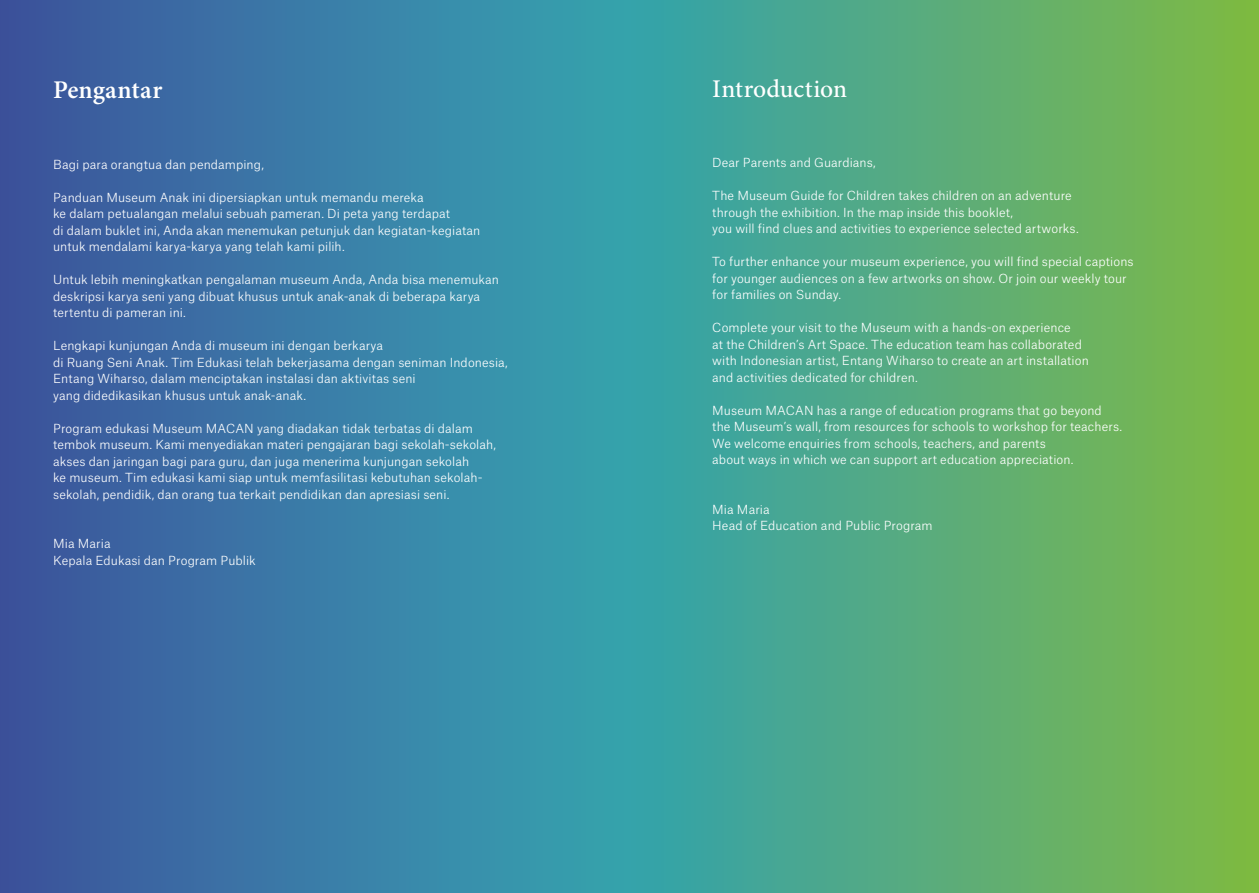
<style>
.page{position:relative;width:1259px;height:893px;background:#fff}
.page>*{position:absolute;margin:0;border:0;box-sizing:border-box;transform-origin:0 0}
.t1{font:500 25.5px "Minion Pro";color:#fff}
.t2{font:600 25.5px "Minion Pro";color:#fff}
.t3{font:300 12px/16.5px "Atlas Grotesk";letter-spacing:.005em;color:#fff}
</style>
<div class="page">
<div style="left:0;top:0;width:629px;height:893px;background:linear-gradient(to right,#3d529d,#36a5b0)"></div>
<div style="left:630px;top:0;width:629px;height:893px;background:linear-gradient(to right,#34a1ae,#80b943)"></div>
<h1 class="t2" style="left:53px;top:73px;width:111px">Pengantar</h1>
<p class="t3" style="left:53px;top:155px;width:212px">Bagi para orangtua dan pendamping,</p>
<p class="t3" style="left:53px;top:188px;width:429px">Panduan Museum Anak ini dipersiapkan untuk memandu mereka<br>ke dalam petualangan melalui sebuah pameran. Di peta yang terdapat<br>di dalam buklet ini, Anda akan menemukan petunjuk dan kegiatan-kegiatan untuk mendalami karya-karya yang telah kami pilih.</p>
<p class="t3" style="left:53px;top:270px;width:447px">Untuk lebih meningkatkan pengalaman museum Anda, Anda bisa menemukan deskripsi karya seni yang dibuat khusus untuk anak-anak di beberapa karya tertentu di pameran ini.</p>
<p class="t3" style="left:53px;top:336px;width:456px">Lengkapi kunjungan Anda di museum ini dengan berkarya<br>di Ruang Seni Anak. Tim Edukasi telah bekerjasama dengan seniman Indonesia, Entang Wiharso, dalam menciptakan instalasi dan aktivitas seni<br>yang didedikasikan khusus untuk anak-anak.</p>
<p class="t3" style="left:53px;top:419px;width:444px">Program edukasi Museum MACAN yang diadakan tidak terbatas di dalam tembok museum. Kami menyediakan materi pengajaran bagi sekolah-sekolah, akses dan jaringan bagi para guru, dan juga menerima kunjungan sekolah<br>ke museum. Tim edukasi kami siap untuk memfasilitasi kebutuhan sekolah&shy;sekolah, pendidik, dan orang tua terkait pendidikan dan apresiasi seni.</p>
<p class="t3" style="left:53px;top:534px;width:204px">Mia Maria<br>Kepala Edukasi dan Program Publik</p>
<h1 class="t1" style="left:712px;top:72px;width:136px">Introduction</h1>
<p class="t3" style="left:712px;top:153px;width:165px">Dear Parents and Guardians,</p>
<p class="t3" style="left:712px;top:186px;width:368px">The Museum Guide for Children takes children on an adventure through the exhibition. In the map inside this booklet,<br>you will find clues and activities to experience selected artworks.</p>
<p class="t3" style="left:712px;top:252px;width:423px">To further enhance your museum experience, you will find special captions for younger audiences on a few artworks on show. Or join our weekly tour for families on Sunday.</p>
<p class="t3" style="left:712px;top:318px;width:378px">Complete your visit to the Museum with a hands-on experience<br>at the Children’s Art Space. The education team has collaborated with Indonesian artist, Entang Wiharso to create an art installation and activities dedicated for children.</p>
<p class="t3" style="left:712px;top:401px;width:411px">Museum MACAN has a range of education programs that go beyond the Museum’s wall, from resources for schools to workshop for teachers.<br>We welcome enquiries from schools, teachers, and parents<br>about ways in which we can support art education appreciation.</p>
<p class="t3" style="left:712px;top:500px;width:222px">Mia Maria<br>Head of Education and Public Program</p>
</div>
